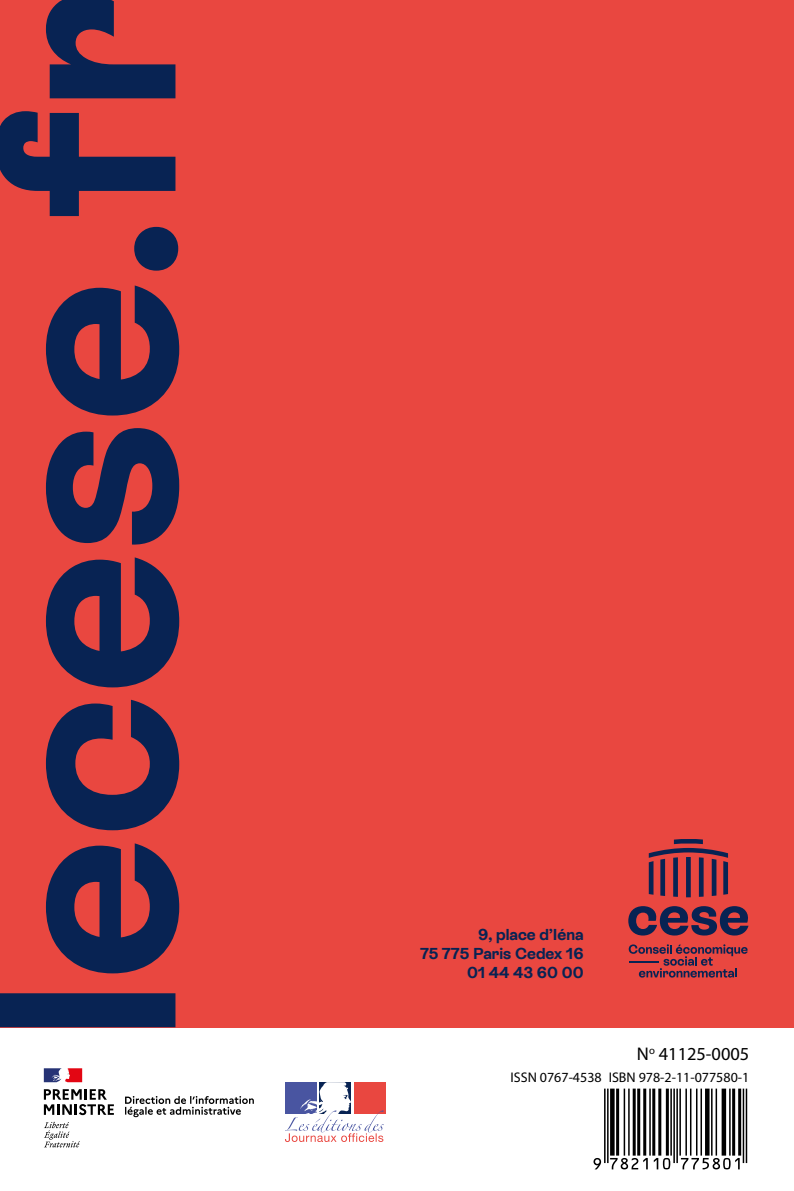
<style>
.page{position:relative;width:794px;height:1191px;background:#fff}
.page>*{position:absolute;margin:0;border:0;box-sizing:border-box;transform-origin:0 0}
.t1{font:18.38px "Myriad Pro";color:#000}
.t2{font:700 15.75px/18.9px "ES Rebond Grotesque";color:#082353;text-align:right}
.t3{font:14px "Myriad Pro";color:#000}
</style>
<div class="page">
<div style="left:0;top:0;width:794px;height:1027px;background:#e94740"></div>
<svg style="left:0;top:0;width:179px;height:1027px"></svg>
<svg style="left:628px;top:906px;width:121px;height:29px"></svg>
<svg style="left:628px;top:944px;width:120px;height:33px"></svg>
<svg style="left:649px;top:839px;width:79px;height:58px"></svg>
<div style="left:354px;top:1082px;width:32px;height:32px;background:#e94740"></div>
<svg style="left:285px;top:1082px;width:99px;height:60px"></svg>
<svg style="left:44px;top:1089px;width:70px;height:26px"></svg>
<svg style="left:44px;top:1121px;width:36px;height:26px"></svg>
<svg style="left:44px;top:1068px;width:38px;height:14px"></svg>
<svg style="left:125px;top:1096px;width:129px;height:21px"></svg>
<hr style="left:745px;top:1088px;width:2px;height:75px;background:#000">
<hr style="left:742px;top:1088px;width:2px;height:75px;background:#000">
<hr style="left:738px;top:1088px;width:3px;height:67px;background:#000">
<hr style="left:732px;top:1088px;width:3px;height:67px;background:#000">
<hr style="left:729px;top:1088px;width:1px;height:67px;background:#000">
<div style="left:721px;top:1088px;width:5px;height:67px;background:#000"></div>
<hr style="left:715px;top:1088px;width:2px;height:67px;background:#000">
<hr style="left:711px;top:1088px;width:1px;height:67px;background:#000">
<hr style="left:705px;top:1088px;width:4px;height:67px;background:#000">
<hr style="left:700px;top:1088px;width:2px;height:67px;background:#000">
<hr style="left:696px;top:1088px;width:1px;height:67px;background:#000">
<hr style="left:690px;top:1088px;width:1px;height:67px;background:#000">
<hr style="left:685px;top:1088px;width:2px;height:67px;background:#000">
<hr style="left:679px;top:1088px;width:2px;height:67px;background:#000">
<hr style="left:676px;top:1088px;width:2px;height:75px;background:#000">
<hr style="left:673px;top:1088px;width:2px;height:75px;background:#000">
<hr style="left:670px;top:1088px;width:2px;height:67px;background:#000">
<hr style="left:666px;top:1088px;width:3px;height:67px;background:#000">
<hr style="left:658px;top:1088px;width:3px;height:67px;background:#000">
<hr style="left:652px;top:1088px;width:3px;height:67px;background:#000">
<hr style="left:649px;top:1088px;width:2px;height:67px;background:#000">
<hr style="left:643px;top:1088px;width:3px;height:67px;background:#000">
<hr style="left:637px;top:1088px;width:3px;height:67px;background:#000">
<hr style="left:632px;top:1088px;width:3px;height:67px;background:#000">
<hr style="left:628px;top:1088px;width:1px;height:67px;background:#000">
<hr style="left:623px;top:1088px;width:2px;height:67px;background:#000">
<hr style="left:616px;top:1088px;width:3px;height:67px;background:#000">
<svg style="left:610px;top:1088px;width:4px;height:67px"></svg>
<hr style="left:607px;top:1088px;width:1px;height:75px;background:#000">
<hr style="left:604px;top:1088px;width:1px;height:75px;background:#000">
<svg style="left:593px;top:1158px;width:146px;height:11px"></svg>
<p class="t2" style="left:420px;top:926px;width:165px">9, place d’Iéna<br>75 775 Paris Cedex 16<br>01 44 43 60 00</p>
<p class="t1" style="left:637px;top:1042px;width:114px">N<sup>o</sup> 41125-0005</p>
<p class="t3" style="left:510px;top:1068px;width:240px">ISSN 0767-4538 ISBN 978-2-11-077580-1</p>
</div>
